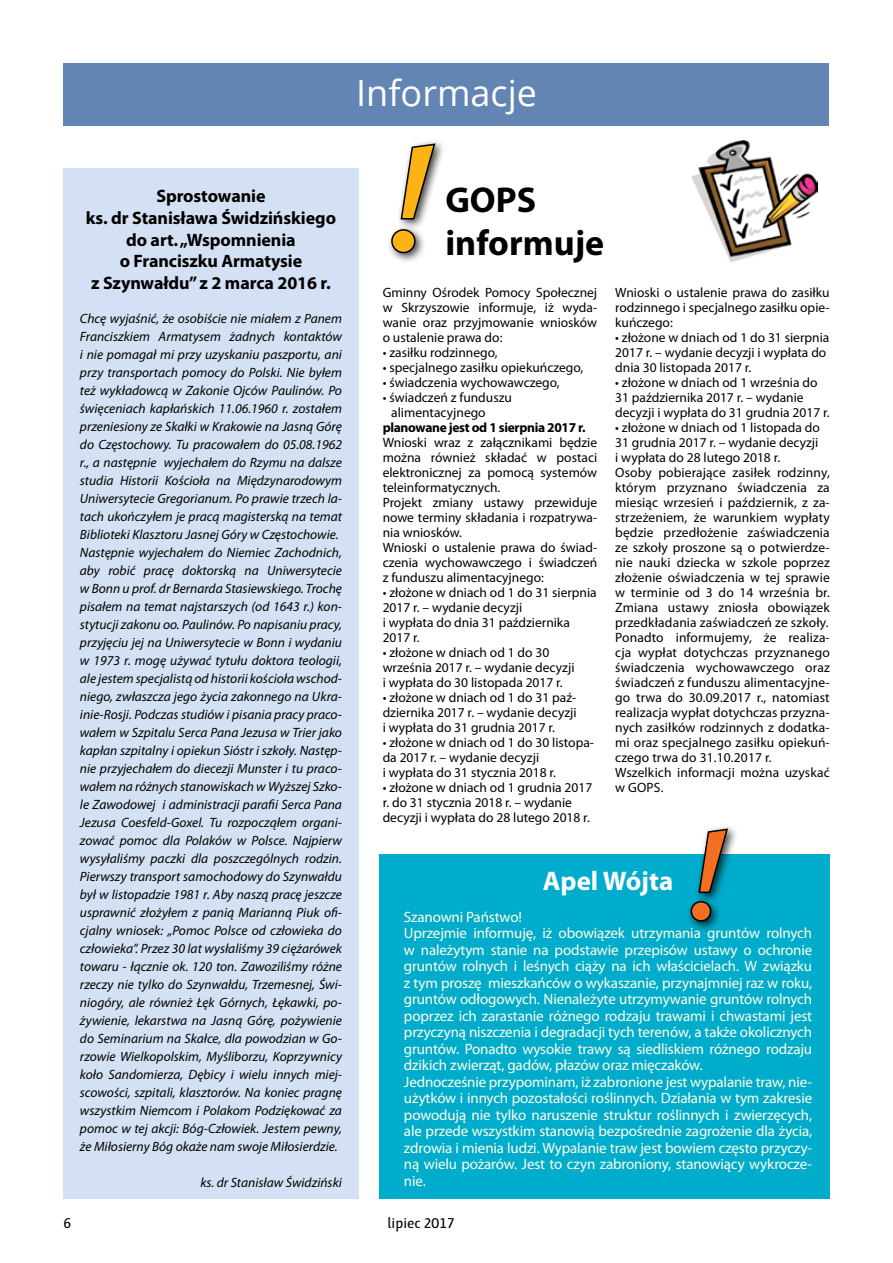
<style>
.page{position:relative;width:893px;height:1263px;background:#fff}
.page>*{position:absolute;margin:0;border:0;box-sizing:border-box;transform-origin:0 0}
.t1{font:700 36px/43.2px "Myriad Pro";color:#000}
.t2{font:36px "Open Sans";color:#fff}
.t3{font:700 27px "Myriad Pro";color:#fff}
.t4{font:700 18px/21.6px "Myriad Pro";letter-spacing:-.005em;color:#000;text-align:center}
.t5{font:15px/16.5px "Myriad Pro";letter-spacing:-.01em;color:#fffdeb}
.t6{font:15px "Haptic Pro";color:#000}
.t7{font:italic 13.5px/18px "Myriad Pro";color:#000}
.t8{font:13.5px/15px "Myriad Pro";color:#000}
.t9{font:700 13.5px "Myriad Pro";letter-spacing:-.025em;color:#000}
</style>
<div class="page">
<div style="left:64px;top:168px;width:295px;height:1031px;background:#d4e1f4"></div>
<div style="left:380px;top:855px;width:450px;height:344px;background:#00accb"></div>
<div style="left:64px;top:63px;width:765px;height:63px;background:#6385b3"></div>
<img style="left:692px;top:140px;width:125px;height:121px">
<div style="left:685px;top:823px;width:53px;height:109px;background:#000;opacity:.75"></div>
<svg style="left:690px;top:828px;width:39px;height:95px"></svg>
<div style="left:386px;top:138px;width:59px;height:125px;background:#000;opacity:.75"></div>
<svg style="left:390px;top:143px;width:46px;height:111px"></svg>
<h1 class="t2" style="left:356px;top:68px;width:182px">Informacje</h1>
<h3 class="t4" style="left:86px;top:185px;width:252px">Sprostowanie<br>ks. dr Stanisława Świdzińskiego do art. „Wspomnienia<br>o Franciszku Armatysie<br>z Szynwałdu” z 2 marca 2016 r.</h3>
<p class="t7" style="left:80px;top:310px;width:264px">Chcę wyjaśnić, że osobiście nie miałem z Panem Franciszkiem Armatysem żadnych kontaktów i nie pomagał mi przy uzyskaniu paszportu, ani przy transportach pomocy do Polski. Nie byłem też wykładowcą w Zakonie Ojców Paulinów. Po święceniach kapłańskich 11.06.1960 r. zostałem przeniesiony ze Skałki w Krakowie na Jasną Górę do Częstochowy. Tu pracowałem do 05.08.1962 r., a następnie wyjechałem do Rzymu na dalsze studia Historii Kościoła na Międzynarodowym Uniwersytecie Gregorianum. Po prawie trzech la&shy;tach ukończyłem je pracą magisterską na temat Biblioteki Klasztoru Jasnej Góry w Częstochowie.<br>Następnie wyjechałem do Niemiec Zachodnich, aby robić pracę doktorską na Uniwersytecie w Bonn u prof. dr Bernarda Stasiewskiego. Trochę pisałem na temat najstarszych (od 1643 r.) kon&shy;stytucji zakonu oo. Paulinów. Po napisaniu pracy, przyjęciu jej na Uniwersytecie w Bonn i wydaniu w 1973 r. mogę używać tytułu doktora teologii, ale jestem specjalistą od historii kościoła wschod&shy;niego, zwłaszcza jego życia zakonnego na Ukra&shy;inie-Rosji. Podczas studiów i pisania pracy praco&shy;wałem w Szpitalu Serca Pana Jezusa w Trier jako kapłan szpitalny i opiekun Sióstr i szkoły. Następ&shy;nie przyjechałem do diecezji Munster i tu praco&shy;wałem na różnych stanowiskach w Wyższej Szko&shy;le Zawodowej i administracji parafii Serca Pana Jezusa Coesfeld-Goxel. Tu rozpocząłem organi&shy;zować pomoc dla Polaków w Polsce. Najpierw wysyłaliśmy paczki dla poszczególnych rodzin.<br>Pierwszy transport samochodowy do Szynwałdu był w listopadzie 1981 r. Aby naszą pracę jeszcze usprawnić złożyłem z panią Marianną Piuk ofi&shy;cjalny wniosek: „Pomoc Polsce od człowieka do człowieka”. Przez 30 lat wysłaliśmy 39 ciężarówek towaru - łącznie ok. 120 ton. Zawoziliśmy różne rzeczy nie tylko do Szynwałdu, Trzemesnej, Świ&shy;niogóry, ale również Łęk Górnych, Łękawki, po&shy;żywienie, lekarstwa na Jasną Górę, pożywienie do Seminarium na Skałce, dla powodzian w Go&shy;rzowie Wielkopolskim, Myśliborzu, Koprzywnicy koło Sandomierza, Dębicy i wielu innych miej&shy;scowości, szpitali, klasztorów. Na koniec pragnę wszystkim Niemcom i Polakom Podziękować za pomoc w tej akcji: Bóg-Człowiek. Jestem pewny, że Miłosierny Bóg okaże nam swoje Miłosierdzie.</p>
<p class="t7" style="left:200px;top:1173px;width:143px">ks. dr Stanisław Świdziński</p>
<h1 class="t1" style="left:445px;top:177px;width:160px">GOPS informuje</h1>
<p class="t8" style="left:383px;top:284px;width:216px;text-align:justify">Gminny Ośrodek Pomocy Społecznej w Skrzyszowie informuje, iż wyda&shy;wanie oraz przyjmowanie wniosków o ustalenie prawa do:</p>
<p class="t8" style="left:383px;top:344px;width:116px">• zasiłku rodzinnego,</p>
<p class="t8" style="left:383px;top:359px;width:202px">• specjalnego zasiłku opiekuńczego,</p>
<p class="t8" style="left:383px;top:374px;width:178px">• świadczenia wychowawczego,</p>
<p class="t8" style="left:391px;top:389px;width:122px;text-indent:-9px">• świadczeń z funduszu alimentacyjnego</p>
<p class="t9" style="left:383px;top:418px;width:204px">planowane jest od 1 sierpnia 2017 r.</p>
<p class="t8" style="left:383px;top:434px;width:216px">Wnioski wraz z załącznikami będzie można również składać w postaci elektronicznej za pomocą systemów teleinformatycznych.<br>Projekt zmiany ustawy przewiduje nowe terminy składania i rozpatrywa&shy;nia wniosków.<br>Wnioski o ustalenie prawa do świad&shy;czenia wychowawczego i świadczeń z funduszu alimentacyjnego:</p>
<p class="t8" style="left:383px;top:584px;width:216px">• złożone w dniach od 1 do 31 sierpnia<br>2017 r. – wydanie decyzji<br>i wypłata do dnia 31 października<br>2017 r.</p>
<p class="t8" style="left:383px;top:644px;width:193px">• złożone w dniach od 1 do 30 września 2017 r. – wydanie decyzji i wypłata do 30 listopada 2017 r.</p>
<p class="t8" style="left:383px;top:689px;width:195px;text-align:justify">• złożone w dniach od 1 do 31 paź&shy;dziernika 2017 r. – wydanie decyzji i wypłata do 31 grudnia 2017 r.</p>
<p class="t8" style="left:383px;top:734px;width:213px">• złożone w dniach od 1 do 30 listopa&shy;da 2017 r. – wydanie decyzji<br>i wypłata do 31 stycznia 2018 r.</p>
<p class="t8" style="left:383px;top:779px;width:211px">• złożone w dniach od 1 grudnia 2017 r. do 31 stycznia 2018 r. – wydanie decyzji i wypłata do 28 lutego 2018 r.</p>
<p class="t8" style="left:615px;top:284px;width:216px;text-align:justify">Wnioski o ustalenie prawa do zasiłku rodzinnego i specjalnego zasiłku opie&shy;kuńczego:</p>
<p class="t8" style="left:615px;top:329px;width:216px">• złożone w dniach od 1 do 31 sierpnia<br>2017 r. – wydanie decyzji i wypłata do dnia 30 listopada 2017 r.</p>
<p class="t8" style="left:615px;top:374px;width:216px">• złożone w dniach od 1 września do<br>31 października 2017 r. – wydanie decyzji i wypłata do 31 grudnia 2017 r.</p>
<p class="t8" style="left:615px;top:419px;width:216px">• złożone w dniach od 1 listopada do 31 grudnia 2017 r. – wydanie decyzji<br>i wypłata do 28 lutego 2018 r.<br>Osoby pobierające zasiłek rodzinny, którym przyznano świadczenia za miesiąc wrzesień i październik, z za&shy;strzeżeniem, że warunkiem wypłaty będzie przedłożenie zaświadczenia ze szkoły proszone są o potwierdze&shy;nie nauki dziecka w szkole poprzez złożenie oświadczenia w tej sprawie w terminie od 3 do 14 września br.<br>Zmiana ustawy zniosła obowiązek przedkładania zaświadczeń ze szkoły.<br>Ponadto informujemy, że realiza&shy;cja wypłat dotychczas przyznanego świadczenia wychowawczego oraz świadczeń z funduszu alimentacyjne&shy;go trwa do 30.09.2017 r., natomiast realizacja wypłat dotychczas przyzna&shy;nych zasiłków rodzinnych z dodatka&shy;mi oraz specjalnego zasiłku opiekuń&shy;czego trwa do 31.10.2017 r.<br>Wszelkich informacji można uzyskać w GOPS.</p>
<h2 class="t3" style="left:543px;top:863px;width:132px">Apel Wójta</h2>
<p class="t5" style="left:404px;top:908px;width:410px">Szanowni Państwo!<br>Uprzejmie informuję, iż obowiązek utrzymania gruntów rolnych w należytym stanie na podstawie przepisów ustawy o ochronie gruntów rolnych i leśnych ciąży na ich właścicielach. W związku z tym proszę mieszkańców o wykaszanie, przynajmniej raz w roku, gruntów odłogowych. Nienależyte utrzymywanie gruntów rolnych poprzez ich zarastanie różnego rodzaju trawami i chwastami jest przyczyną niszczenia i degradacji tych terenów, a także okolicznych gruntów. Ponadto wysokie trawy są siedliskiem różnego rodzaju dzikich zwierząt, gadów, płazów oraz mięczaków.<br>Jednocześnie przypominam, iż zabronione jest wypalanie traw, nie&shy;użytków i innych pozostałości roślinnych. Działania w tym zakresie powodują nie tylko naruszenie struktur roślinnych i zwierzęcych, ale przede wszystkim stanowią bezpośrednie zagrożenie dla życia, zdrowia i mienia ludzi. Wypalanie traw jest bowiem często przyczy&shy;ną wielu pożarów. Jest to czyn zabroniony, stanowiący wykrocze&shy;nie.</p>
<p class="t6" style="left:64px;top:1214px;width:9px">6</p>
<p class="t6" style="left:388px;top:1214px;width:69px">lipiec 2017</p>
</div>
